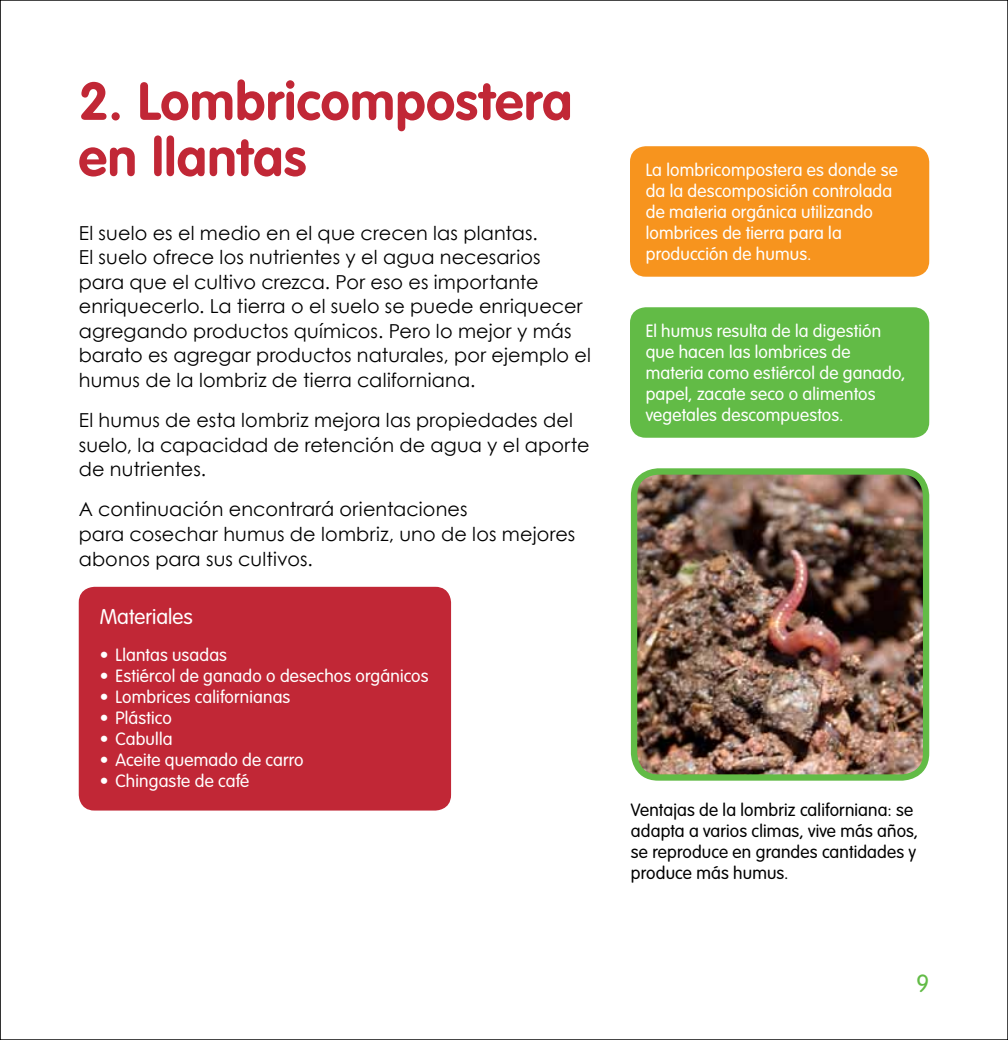
<style>
.page{position:relative;width:1008px;height:1040px;background:#fff}
.page>*{position:absolute;margin:0;border:0;box-sizing:border-box;transform-origin:0 0}
.t1{font:700 52.5px/56px "VAG Rounded";letter-spacing:.01em;color:#c12736}
.t2{font:300 24.5px "VAG Rounded";color:#62bb46}
.t3{font:300 21px "VAG Rounded";letter-spacing:.005em;color:#fff}
.t4{font:19.25px/24.5px "Century Gothic";letter-spacing:.005em;color:#000}
.t5{font:300 17.5px/21px "VAG Rounded";letter-spacing:.01em;color:#fff}
.t6{font:300 17.5px/21px "VAG Rounded";letter-spacing:.01em;color:#000}
</style>
<div class="page">
<div style="left:630px;top:307px;width:299px;height:131px;background:#62bb46;border-radius:16px"></div>
<div style="left:630px;top:146px;width:299px;height:131px;background:#f7941e;border-radius:16px"></div>
<div style="left:79px;top:587px;width:372px;height:223px;background:#c12736;border-radius:16px"></div>
<img style="left:638px;top:475px;width:288px;height:302px">
<div style="left:631px;top:468px;width:298px;height:312px;border:6px solid #62bb46;border-radius:24px"></div>
<h1 class="t1" style="left:79px;top:73px;width:495px">2. Lombricompostera en llantas</h1>
<p class="t4" style="left:79px;top:220px;width:514px">El suelo es el medio en el que crecen las plantas.<br>El suelo ofrece los nutrientes y el agua necesarios<br>para que el cultivo crezca. Por eso es importante enriquecerlo. La tierra o el suelo se puede enriquecer agregando productos químicos. Pero lo mejor y más barato es agregar productos naturales, por ejemplo el humus de la lombriz de tierra californiana.</p>
<p class="t4" style="left:79px;top:407px;width:512px">El humus de esta lombriz mejora las propiedades del suelo, la capacidad de retención de agua y el aporte de nutrientes.</p>
<p class="t4" style="left:79px;top:497px;width:498px">A continuación encontrará orientaciones<br>para cosechar humus de lombriz, uno de los mejores abonos para sus cultivos.</p>
<p class="t3" style="left:100px;top:605px;width:95px">Materiales</p>
<p class="t5" style="left:100px;top:644px;width:129px">• Llantas usadas</p>
<p class="t5" style="left:100px;top:665px;width:330px">• Estiércol de ganado o desechos orgánicos</p>
<p class="t5" style="left:100px;top:686px;width:192px">• Lombrices californianas</p>
<p class="t5" style="left:100px;top:707px;width:74px">• Plástico</p>
<p class="t5" style="left:100px;top:728px;width:74px">• Cabulla</p>
<p class="t5" style="left:100px;top:749px;width:205px">• Aceite quemado de carro</p>
<p class="t5" style="left:100px;top:770px;width:151px">• Chingaste de café</p>
<p class="t5" style="left:646px;top:159px;width:254px">La lombricompostera es donde se da la descomposición controlada de materia orgánica utilizando lombrices de tierra para la producción de humus.</p>
<p class="t5" style="left:646px;top:320px;width:261px">El humus resulta de la digestión que hacen las lombrices de materia como estiércol de ganado, papel, zacate seco o alimentos vegetales descompuestos.</p>
<p class="t6" style="left:631px;top:799px;width:289px">Ventajas de la lombriz californiana: se adapta a varios climas, vive más años, se reproduce en grandes cantidades y produce más humus.</p>
<p class="t2" style="left:916px;top:969px;width:15px">9</p>
</div>
